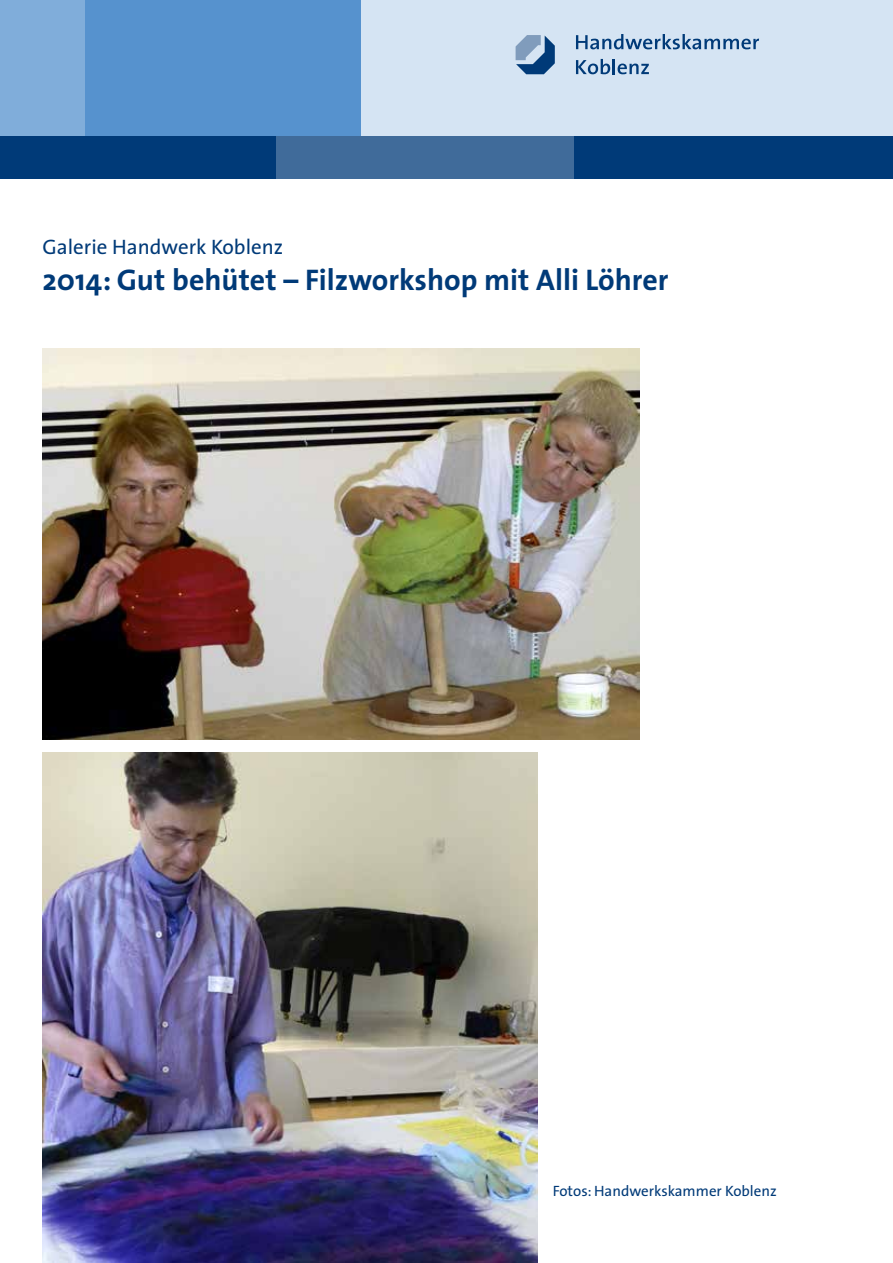
<style>
.page{position:relative;width:893px;height:1263px;background:#fff}
.page>*{position:absolute;margin:0;border:0;box-sizing:border-box;transform-origin:0 0}
.t1{font:700 30px "The Sans";color:#003a78}
.t2{font:21px "The Sans";color:#003a78}
.t3{font:15px "The Sans";color:#003a78}
</style>
<div class="page">
<div style="left:0;top:0;width:85px;height:136px;background:#80adda"></div>
<div style="left:85px;top:0;width:340px;height:136px;background:#5692ce"></div>
<div style="left:574px;top:136px;width:319px;height:43px;background:#003a78"></div>
<div style="left:0;top:136px;width:276px;height:43px;background:#003a78"></div>
<div style="left:276px;top:136px;width:298px;height:43px;background:#406b9a"></div>
<div style="left:361px;top:0;width:532px;height:136px;background:#d5e4f3"></div>
<svg style="left:576px;top:34px;width:183px;height:15px"></svg>
<svg style="left:576px;top:59px;width:73px;height:15px"></svg>
<svg style="left:516px;top:35px;width:39px;height:39px"></svg>
<img style="left:43px;top:753px;width:495px;height:510px">
<img style="left:43px;top:349px;width:597px;height:391px">
<p class="t2" style="left:43px;top:233px;width:242px">Galerie Handwerk Koblenz</p>
<p class="t1" style="left:43px;top:261px;width:627px">2014: Gut behütet – Filzworkshop mit Alli Löhrer</p>
<p class="t3" style="left:553px;top:1181px;width:225px">Fotos: Handwerkskammer Koblenz</p>
</div>
